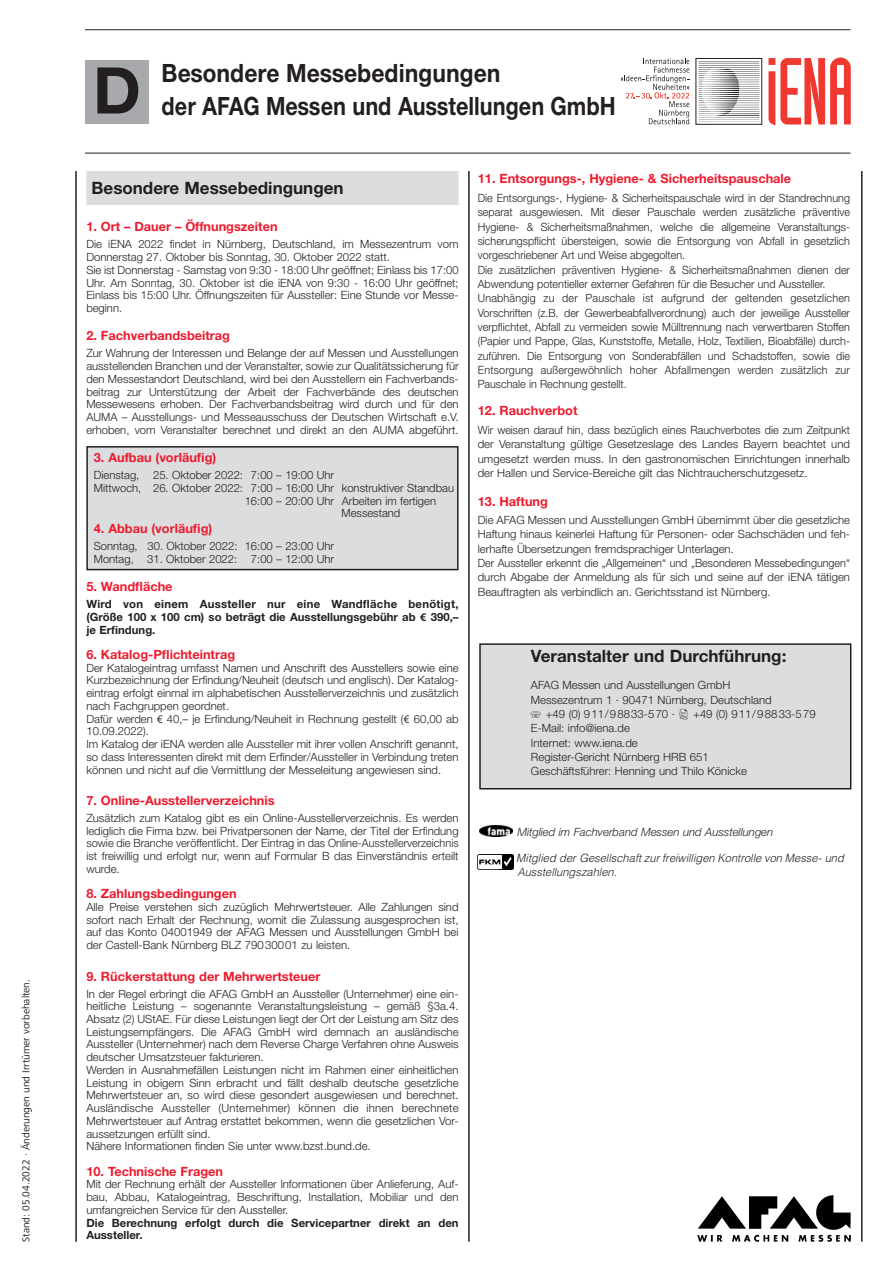
<style>
.page{position:relative;width:893px;height:1263px;background:#fff}
.page>*{position:absolute;margin:0;border:0;box-sizing:border-box;transform-origin:0 0}
.t1{font:700 69px "Nimbus Sans Novus T";color:#231f20}
.t2{font:700 27px "Nimbus Sans Novus T";color:#231f20;scale:.85 1}
.t3{font:700 27px "Nimbus Sans Novus T";color:#231f20;scale:.9 1}
.t4{font:700 17.1px "Helvetica Neue";color:#231f20}
.t5{font:700 12.75px "Helvetica Neue";color:#ed1b2e}
.t6{font:300 11.4px/12.8px "Helvetica Neue";color:#231f20}
.t7{font:300 11.4px/14.2px "Helvetica Neue";color:#231f20;scale:.95 1}
.t8{font:700 11.4px/12.8px "Helvetica Neue";color:#231f20;text-align:justify}
.t9{font:italic 300 11.4px/14.1px "Helvetica";color:#231f20}
.t10{font:italic 300 11.4px "Helvetica Neue";color:#231f20}
.t11{font:10.5px "Frutiger Next LT";color:#231f20}
.s1{font-family:"Frutiger Next LT"}
.s2{font-family:"Frutiger Next LT";font-weight:400}
.s3{font-family:"Fon Fax Afag";font-weight:400}
</style>
<div class="page">
<div style="left:481px;top:645px;width:369px;height:143px;background:#dcddde"></div>
<div style="left:479px;top:643px;width:372px;height:146px;border:2px solid #231f20"></div>
<div style="left:695px;top:58px;width:67px;height:67px;border:1px solid #231f20"></div>
<svg style="left:698px;top:61px;width:61px;height:61px"></svg>
<svg style="left:621px;top:58px;width:68px;height:66px"></svg>
<svg style="left:768px;top:58px;width:83px;height:67px"></svg>
<div style="left:88px;top:448px;width:369px;height:121px;background:#dcddde"></div>
<div style="left:86px;top:446px;width:373px;height:124px;border:2px solid #231f20"></div>
<div style="left:86px;top:171px;width:373px;height:34px;background:#dcddde"></div>
<img style="left:479px;top:825px;width:33px;height:11px">
<img style="left:478px;top:854px;width:35px;height:16px">
<hr style="left:468px;top:171px;width:2px;height:1071px;background:#231f20">
<hr style="left:75px;top:171px;width:2px;height:1071px;background:#231f20">
<img style="left:697px;top:1195px;width:153px;height:46px">
<div style="left:85px;top:61px;width:64px;height:63px;background:#a7a9ac"></div>
<hr style="left:861px;top:171px;width:1px;height:1071px;background:#231f20">
<hr style="left:85px;top:29px;width:765px;height:1px;background:#231f20">
<hr style="left:85px;top:153px;width:765px;height:1px;background:#231f20">
<p class="t11" style="left:22px;top:1242px;width:264px;rotate:-90deg">Stand: 05.04.2022 · Änderungen und Irrtümer vorbehalten.</p>
<h1 class="t1" style="left:93px;top:68px;width:49px">D</h1>
<h2 class="t3" style="left:162px;top:64px;width:378px">Besondere Messebedingungen</h2>
<h2 class="t2" style="left:162px;top:97px;width:536px">der AFAG Messen und Ausstellungen GmbH</h2>
<h3 class="t4" style="left:92px;top:182px;width:254px">Besondere Messebedingungen</h3>
<p class="t5" style="left:86px;top:222px;width:193px">1. Ort – Dauer – Öffnungszeiten</p>
<p class="t6" style="left:86px;top:239px;width:374px">Die iENA 2022 findet in Nürnberg, Deutschland, im Messezentrum vom Donnerstag 27. Oktober bis Sonntag, 30. Oktober 2022 statt.<br>Sie ist Donnerstag - Samstag von 9:30 - 18:00 Uhr geöffnet; Einlass bis 17:00<br>Uhr. Am Sonntag, 30. Oktober ist die iENA von 9:30 - 16:00 Uhr geöffnet; Einlass bis 15:00 Uhr. Öffnungszeiten für Aussteller: Eine Stunde vor Messe&shy;beginn.</p>
<p class="t5" style="left:86px;top:331px;width:145px">2. Fachverbandsbeitrag</p>
<p class="t6" style="left:86px;top:348px;width:374px;text-align:justify">Zur Wahrung der Interessen und Belange der auf Messen und Ausstellungen ausstellenden Branchen und der Veranstalter, sowie zur Qualitätssicherung für den Messestandort Deutschland, wird bei den Ausstellern ein Fachverbands&shy;beitrag zur Unterstützung der Arbeit der Fachverbände des deutschen Messewesens erhoben. Der Fachverbandsbeitrag wird durch und für den AUMA – Ausstellungs- und Messeausschuss der Deutschen Wirtschaft e.V. erhoben, vom Veranstalter berechnet und direkt an den AUMA abgeführt.</p>
<p class="t5" style="left:94px;top:453px;width:124px">3. Aufbau (vorläufig)</p>
<p class="t6" style="left:94px;top:470px;width:242px">Dienstag, 25. Oktober 2022: 7:00 – 19:00 Uhr</p>
<p class="t6" style="left:94px;top:482px;width:362px">Mittwoch, 26. Oktober 2022: 7:00 – 16:00 Uhr konstruktiver Standbau</p>
<p class="t6" style="left:245px;top:495px;width:193px">16:00 – 20:00 Uhr Arbeiten im fertigen</p>
<p class="t6" style="left:342px;top:508px;width:60px">Messestand</p>
<p class="t5" style="left:94px;top:524px;width:120px">4. Abbau (vorläufig)</p>
<p class="t6" style="left:94px;top:541px;width:242px">Sonntag, 30. Oktober 2022: 16:00 – 23:00 Uhr<br>Montag, 31. Oktober 2022: 7:00 – 12:00 Uhr</p>
<p class="t5" style="left:86px;top:582px;width:88px">5. Wandfläche</p>
<p class="t8" style="left:86px;top:599px;width:374px">Wird von einem Aussteller nur eine Wandfläche benötigt, (Größe 100 x 100 cm) so beträgt die Ausstellungsgebühr ab <span class="s1">€</span> 390,– je Erfindung.</p>
<p class="t5" style="left:86px;top:650px;width:150px">6. Katalog-Pflichteintrag</p>
<p class="t6" style="left:86px;top:662px;width:374px">Der Katalogeintrag umfasst Namen und Anschrift des Ausstellers sowie eine Kurzbezeichnung der Erfindung/Neuheit (deutsch und englisch). Der Katalog&shy;eintrag erfolgt einmal im alphabetischen Ausstellerverzeichnis und zusätzlich nach Fachgruppen geordnet.<br>Dafür werden <span class="s2">€</span> 40,– je Erfindung/Neuheit in Rechnung gestellt (<span class="s2">€</span> 60,00 ab 10.09.2022).<br>Im Katalog der iENA werden alle Aussteller mit ihrer vollen Anschrift genannt, so dass Interessenten direkt mit dem Erfinder/Aussteller in Verbindung treten können und nicht auf die Vermittlung der Messeleitung angewiesen sind.</p>
<p class="t5" style="left:86px;top:796px;width:190px">7. Online-Ausstellerverzeichnis</p>
<p class="t6" style="left:86px;top:813px;width:374px;text-align:justify">Zusätzlich zum Katalog gibt es ein Online-Ausstellerverzeichnis. Es werden lediglich die Firma bzw. bei Privatpersonen der Name, der Titel der Erfindung sowie die Branche veröffentlicht. Der Eintrag in das Online-Ausstellerverzeichnis ist freiwillig und erfolgt nur, wenn auf Formular B das Einverständnis erteilt wurde.</p>
<p class="t5" style="left:86px;top:889px;width:152px">8. Zahlungsbedingungen</p>
<p class="t6" style="left:86px;top:902px;width:374px;text-align:justify">Alle Preise verstehen sich zuzüglich Mehrwertsteuer. Alle Zahlungen sind sofort nach Erhalt der Rechnung, womit die Zulassung ausgesprochen ist, auf das Konto 04001949 der AFAG Messen und Ausstellungen GmbH bei der Castell-Bank Nürnberg BLZ 79030001 zu leisten.</p>
<p class="t5" style="left:86px;top:971px;width:236px">9. Rückerstattung der Mehrwertsteuer</p>
<p class="t6" style="left:86px;top:988px;width:374px">In der Regel erbringt die AFAG GmbH an Aussteller (Unternehmer) eine ein&shy;heitliche Leistung – sogenannte Veranstaltungsleistung – gemäß §3a.4.<br>Absatz (2) UStAE. Für diese Leistungen liegt der Ort der Leistung am Sitz des Leistungsempfängers. Die AFAG GmbH wird demnach an ausländische Aussteller (Unternehmer) nach dem Reverse Charge Verfahren ohne Ausweis deutscher Umsatzsteuer fakturieren.<br>Werden in Ausnahmefällen Leistungen nicht im Rahmen einer einheitlichen Leistung in obigem Sinn erbracht und fällt deshalb deutsche gesetzliche Mehrwertsteuer an, so wird diese gesondert ausgewiesen und berechnet.<br>Ausländische Aussteller (Unternehmer) können die ihnen berechnete Mehrwertsteuer auf Antrag erstattet bekommen, wenn die gesetzlichen Vor&shy;aussetzungen erfüllt sind.<br>Nähere Informationen finden Sie unter www.bzst.bund.de.</p>
<p class="t5" style="left:86px;top:1166px;width:138px">10. Technische Fragen</p>
<p class="t6" style="left:86px;top:1179px;width:374px;text-align:justify">Mit der Rechnung erhält der Aussteller lnformationen über Anlieferung, Auf&shy;bau, Abbau, Katalogeintrag, Beschriftung, Installation, Mobiliar und den umfangreichen Service für den Aussteller.</p>
<p class="t8" style="left:86px;top:1217px;width:374px">Die Berechnung erfolgt durch die Servicepartner direkt an den<br>Aussteller.</p>
<p class="t5" style="left:478px;top:174px;width:315px">11. Entsorgungs-, Hygiene- &amp; Sicherheitspauschale</p>
<p class="t7" style="left:478px;top:192px;width:393px">Die Entsorgungs-, Hygiene- &amp; Sicherheitspauschale wird in der Standrechnung separat ausgewiesen. Mit dieser Pauschale werden zusätzliche präventive Hygiene- &amp; Sicherheitsmaßnahmen, welche die allgemeine Veranstaltungs&shy;sicherungspflicht übersteigen, sowie die Entsorgung von Abfall in gesetzlich vorgeschriebener Art und Weise abgegolten.<br>Die zusätzlichen präventiven Hygiene- &amp; Sicherheitsmaßnahmen dienen der Abwendung potentieller externer Gefahren für die Besucher und Aussteller.<br>Unabhängig zu der Pauschale ist aufgrund der geltenden gesetzlichen Vorschriften (z.B. der Gewerbeabfallverordnung) auch der jeweilige Aussteller verpflichtet, Abfall zu vermeiden sowie Mülltrennung nach verwertbaren Stoffen (Papier und Pappe, Glas, Kunststoffe, Metalle, Holz, Textilien, Bioabfälle) durch&shy;zuführen. Die Entsorgung von Sonderabfällen und Schadstoffen, sowie die Entsorgung außergewöhnlich hoher Abfallmengen werden zusätzlich zur Pauschale in Rechnung gestellt.</p>
<p class="t5" style="left:478px;top:406px;width:101px">12. Rauchverbot</p>
<p class="t7" style="left:478px;top:424px;width:393px;text-align:justify">Wir weisen darauf hin, dass bezüglich eines Rauchverbotes die zum Zeitpunkt der Veranstaltung gültige Gesetzeslage des Landes Bayern beachtet und umgesetzt werden muss. In den gastronomischen Einrichtungen innerhalb der Hallen und Service-Bereiche gilt das Nichtraucherschutz gesetz.</p>
<p class="t5" style="left:478px;top:496px;width:72px">13. Haftung</p>
<p class="t6" style="left:478px;top:514px;width:374px;line-height:14.2px">Die AFAG Messen und Ausstellungen GmbH übernimmt über die gesetzliche Haftung hinaus keinerlei Haftung für Personen- oder Sachschäden und feh&shy;lerhafte Übersetzungen fremdsprachiger Unterlagen.<br>Der Aussteller erkennt die „Allgemeinen“ und „Besonderen Messebedingungen“ durch Abgabe der Anmeldung als für sich und seine auf der iENA tätigen Beauftragten als verbindlich an. Gerichtsstand ist Nürnberg.</p>
<h3 class="t4" style="left:531px;top:650px;width:257px">Veranstalter und Durchführung:</h3>
<p class="t6" style="left:531px;top:679px;width:286px;line-height:14.2px">AFAG Messen und Ausstellungen GmbH<br>Messezentrum 1 · 90471 Nürnberg, Deutschland<br><span class="s3">P</span> +49 (0) 911/98833-570 · <span class="s3">F</span> +49 (0) 911/98833-579<br>E-Mail: info@iena.de<br>Internet: www.iena.de<br>Register-Gericht Nürnberg HRB 651<br>Geschäftsführer: Henning und Thilo Könicke</p>
<p class="t10" style="left:517px;top:828px;width:257px">Mitglied im Fachverband Messen und Ausstellungen</p>
<p class="t9" style="left:516px;top:852px;width:329px">Mitglied der Gesellschaft zur freiwilligen Kontrolle von Messe- und<br>Ausstellungszahlen.</p>
</div>
